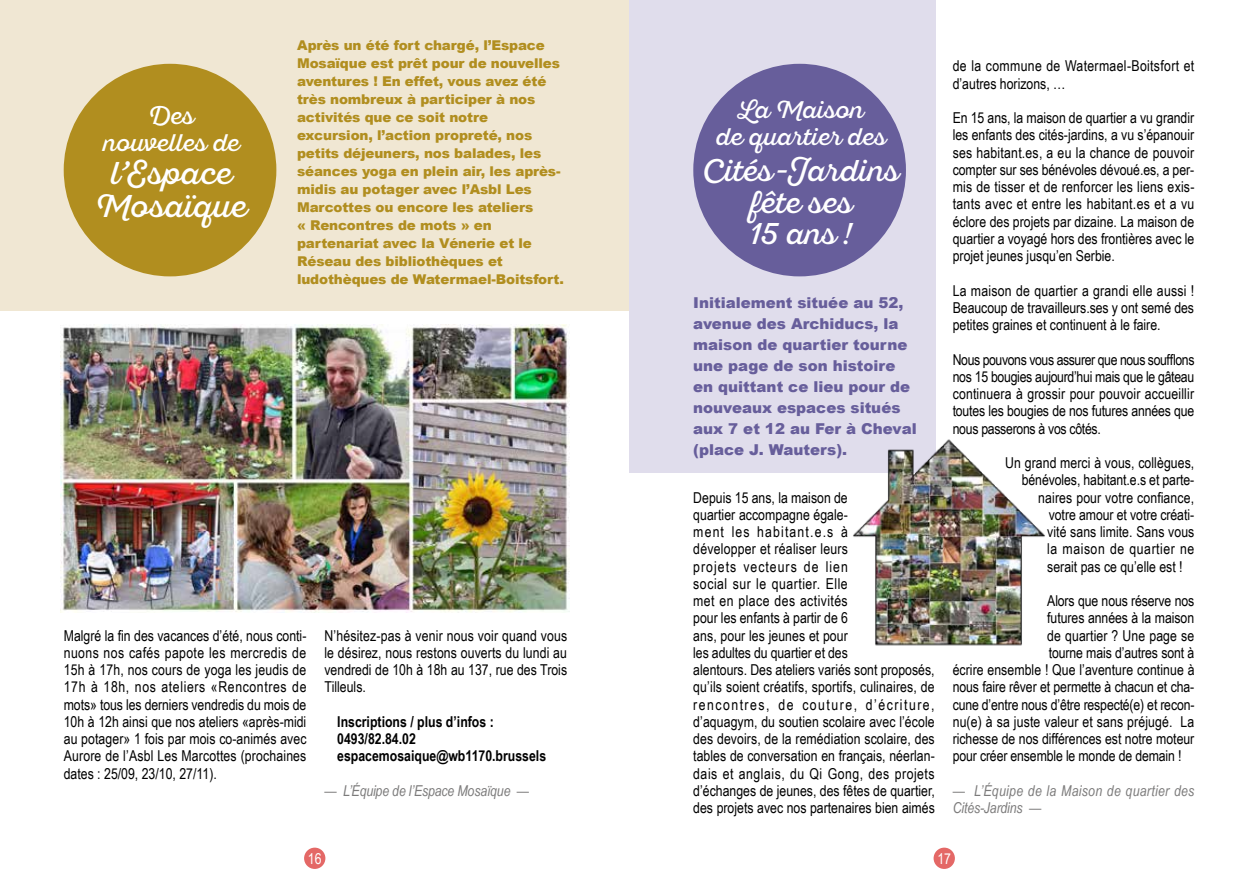
<style>
.page{position:relative;width:1259px;height:893px;background:#fff}
.page>*{position:absolute;margin:0;border:0;box-sizing:border-box;transform-origin:0 0}
.t1{font:31.5px/33px "Sant Elia Script Alt";color:#fff;text-align:center}
.t2{font:30px/31.5px "Sant Elia Script Alt";color:#fff;text-align:center}
.t3{font:24px/27px "Sant Elia Script Alt";color:#fff;text-align:center}
.t4{font:15px/17.2px "Arial Narrow";color:#000;text-align:justify}
.t5{font:900 15px/21px "Arial";color:#675e9b}
.t6{font:700 15px/17.2px "Arial Narrow";color:#000}
.t7{font:15px/17.2px "Arial Narrow";letter-spacing:.02em;color:#000}
.t8{font:italic 15px/17.2px "Arial Narrow";letter-spacing:.02em;color:#7c7b7b}
.t9{font:italic 15px "Arial Narrow";letter-spacing:-.01em;color:#7c7b7b}
.t10{font:15px "Arial Narrow";letter-spacing:.035em;color:#000}
.t11{font:15px "Arial Narrow";color:#fff}
.t12{font:900 13.5px/18px "Arial";letter-spacing:-.01em;color:#b18e1f}
</style>
<div class="page">
<div style="left:304px;top:848px;width:21px;height:21px;background:#e46866;border-radius:50%"></div>
<div style="left:933px;top:848px;width:22px;height:21px;background:#e46866;border-radius:50%"></div>
<div style="left:0;top:0;width:629px;height:311px;background:#f0e7d3"></div>
<div style="left:64px;top:64px;width:212px;height:212px;background:#b18e1f;border-radius:50%"></div>
<img style="left:60px;top:324px;width:510px;height:289px">
<div style="left:629px;top:0;width:306px;height:473px;background:#e0ddec"></div>
<div style="left:693px;top:64px;width:213px;height:212px;background:#675e9b;border-radius:50%"></div>
<img style="left:853px;top:434px;width:192px;height:212px">
<h3 class="t3" style="left:103px;top:102px;width:138px">Des nouvelles de</h3>
<h1 class="t1" style="left:96px;top:157px;width:153px">l’Espace<br>Mosaïque</h1>
<p class="t12" style="left:297px;top:36px;width:268px">Après un été fort chargé, l’Espace<br>Mosaïque est prêt pour de nouvelles aventures ! En effet, vous avez été très nombreux à participer à nos activités que ce soit notre excursion, l’action propreté, nos petits déjeuners, nos balades, les séances yoga en plein air, les après&shy;midis au potager avec l’Asbl Les<br>Marcottes ou encore les ateliers<br>« Rencontres de mots » en partenariat avec la Vénerie et le<br>Réseau des bibliothèques et ludothèques de Watermael-Boitsfort.</p>
<p class="t4" style="left:64px;top:627px;width:244px">Malgré la fin des vacances d’été, nous conti&shy;nuons nos cafés papote les mercredis de 15h à 17h, nos cours de yoga les jeudis de 17h à 18h, nos ateliers «Rencontres de mots» tous les derniers vendredis du mois de 10h à 12h ainsi que nos ateliers «après-midi au potager» 1 fois par mois co-animés avec Aurore de l’Asbl Les Marcottes (prochaines dates : 25/09, 23/10, 27/11).</p>
<p class="t4" style="left:324px;top:627px;width:244px">N’hésitez-pas à venir nous voir quand vous le désirez, nous restons ouverts du lundi au vendredi de 10h à 18h au 137, rue des Trois Tilleuls.</p>
<p class="t6" style="left:337px;top:713px;width:210px">Inscriptions / plus d’infos :<br>0493/82.84.02 espacemosaique@wb1170.brussels</p>
<p class="t9" style="left:324px;top:782px;width:206px">— L’Équipe de l’Espace Mosaïque —</p>
<h3 class="t3" style="left:716px;top:96px;width:171px">La Maison<br>de quartier des</h3>
<h2 class="t2" style="left:703px;top:155px;width:197px">Cités-Jardins fête ses<br>15 ans !</h2>
<p class="t5" style="left:693px;top:292px;width:225px">Initialement située au 52, avenue des Archiducs, la maison de quartier tourne une page de son histoire en quittant ce lieu pour de nouveaux espaces situés aux 7 et 12 au Fer à Cheval (place J. Wauters).</p>
<p class="t4" style="left:693px;top:489px;width:243px;text-align:left">Depuis 15 ans, la maison de<br>quartier accompagne égale-<br>ment les habitant.e.s à<br>développer et réaliser leurs<br>projets vecteurs de lien<br>social sur le quartier. Elle<br>met en place des activités<br>pour les enfants à partir de 6<br>ans, pour les jeunes et pour<br>les adultes du quartier et des<br>alentours. Des ateliers variés sont proposés, qu’ils soient créatifs, sportifs, culinaires, de rencontres, de couture, d’écriture, d’aquagym, du soutien scolaire avec l’école des devoirs, de la remédiation scolaire, des tables de conversation en français, néerlan&shy;dais et anglais, du Qi Gong, des projets d’échanges de jeunes, des fêtes de quartier, des projets avec nos partenaires bien aimés</p>
<p class="t7" style="left:952px;top:57px;width:243px">de la commune de Watermael-Boitsfort et d’autres horizons, …</p>
<p class="t4" style="left:952px;top:109px;width:243px">En 15 ans, la maison de quartier a vu grandir les enfants des cités-jardins, a vu s’épanouir ses habitant.es, a eu la chance de pouvoir compter sur ses bénévoles dévoué.es, a per&shy;mis de tisser et de renforcer les liens exis&shy;tants avec et entre les habitant.es et a vu éclore des projets par dizaine. La maison de quartier a voyagé hors des frontières avec le projet jeunes jusqu’en Serbie.</p>
<p class="t4" style="left:952px;top:282px;width:243px">La maison de quartier a grandi elle aussi !<br>Beaucoup de travailleurs.ses y ont semé des petites graines et continuent à le faire.</p>
<p class="t4" style="left:952px;top:351px;width:243px">Nous pouvons vous assurer que nous soufflons nos 15 bougies aujourd’hui mais que le gâteau continuera à grossir pour pouvoir accueillir toutes les bougies de nos futures années que nous passerons à vos côtés.</p>
<p class="t4" style="left:1005px;top:454px;width:191px">Un grand merci à vous, collègues,</p>
<p class="t4" style="left:1021px;top:471px;width:174px">bénévoles, habitant.e.s et parte-</p>
<p class="t4" style="left:1038px;top:489px;width:157px">naires pour votre confiance,</p>
<p class="t4" style="left:1048px;top:506px;width:147px">votre amour et votre créati-</p>
<p class="t4" style="left:1047px;top:523px;width:149px">vité sans limite. Sans vous</p>
<p class="t10" style="left:1047px;top:540px;width:149px">la maison de quartier ne</p>
<p class="t4" style="left:1047px;top:558px;width:137px">serait pas ce qu’elle est !</p>
<p class="t4" style="left:1047px;top:592px;width:149px">Alors que nous réserve nos</p>
<p class="t4" style="left:1047px;top:609px;width:148px">futures années à la maison</p>
<p class="t4" style="left:1047px;top:627px;width:148px">de quartier ? Une page se</p>
<p class="t4" style="left:1048px;top:644px;width:147px">tourne mais d’autres sont à</p>
<p class="t4" style="left:952px;top:661px;width:243px">écrire ensemble ! Que l’aventure continue à</p>
<p class="t4" style="left:952px;top:678px;width:243px">nous faire rêver et permette à chacun et cha-</p>
<p class="t4" style="left:952px;top:696px;width:243px">cune d’entre nous d’être respecté(e) et recon-</p>
<p class="t4" style="left:952px;top:713px;width:243px">nu(e) à sa juste valeur et sans préjugé. La</p>
<p class="t4" style="left:952px;top:730px;width:243px">richesse de nos différences est notre moteur</p>
<p class="t4" style="left:952px;top:747px;width:230px">pour créer ensemble le monde de demain !</p>
<p class="t8" style="left:952px;top:782px;width:243px">— L’Équipe de la Maison de quartier des<br>Cités-Jardins —</p>
<p class="t11" style="left:308px;top:850px;width:15px">16</p>
<p class="t11" style="left:937px;top:850px;width:15px">17</p>
</div>
